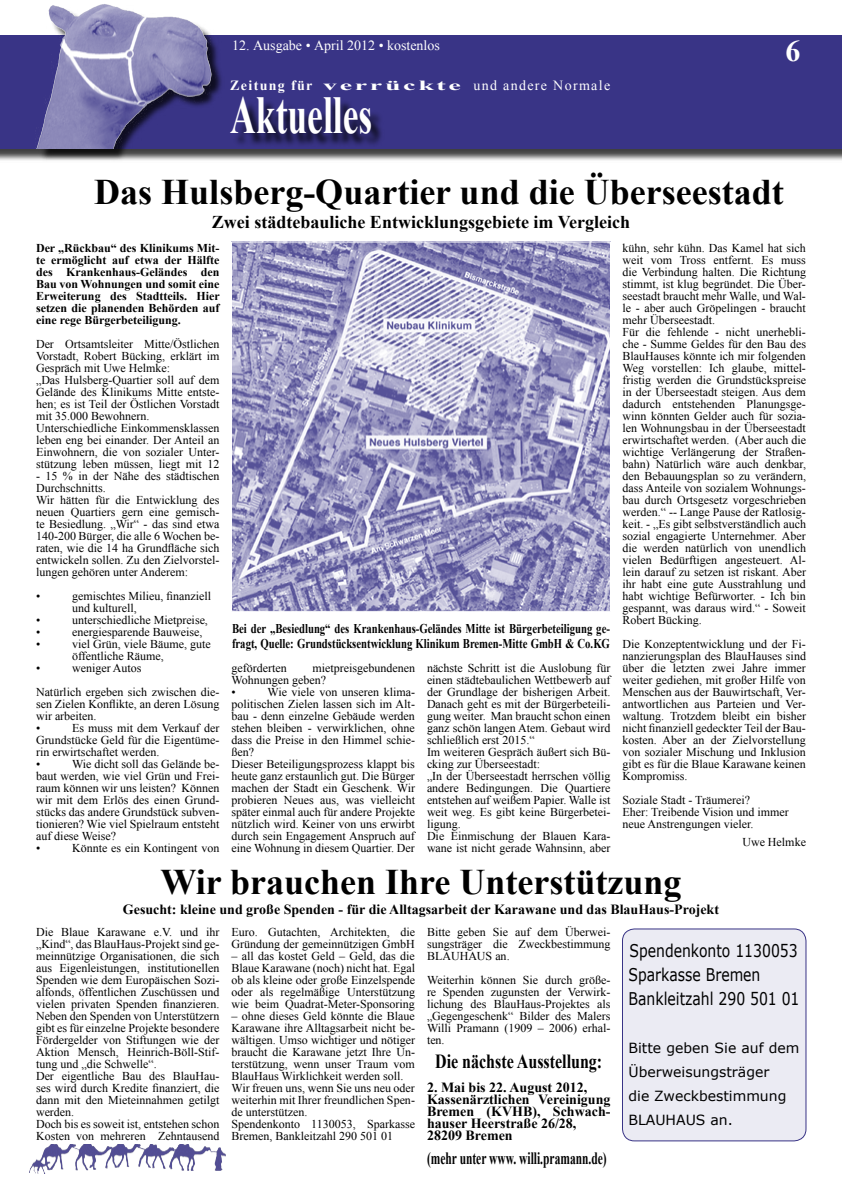
<style>
.page{position:relative;width:842px;height:1191px;background:#fff}
.page>*{position:absolute;margin:0;border:0;box-sizing:border-box;transform-origin:0 0}
.t1{font:700 53.2px "Times New Roman";color:#fff;scale:.67 1}
.t2{font:700 36px "Times New Roman";color:#000}
.t3{font:700 30px "Times New Roman";color:#fff}
.t4{font:700 20px "Times New Roman";color:#000;scale:.8 1}
.t5{font:700 18px "Times New Roman";color:#000}
.t6{font:17.5px/24px "Verdana";color:#000;scale:.8 1}
.t7{font:700 17.2px "Times New Roman";color:#000;scale:.67 1}
.t8{font:700 14px/12px "Times New Roman";color:#000}
.t9{font:14px/24px "Verdana";color:#000}
.t10{font:700 14px "Times New Roman";letter-spacing:.095em;color:#fff}
.t11{font:14px "Times New Roman";color:#fff}
.t12{font:700 13.4px/15px "Times New Roman";color:#000;scale:.8 1}
.t13{font:12px/12px "Times New Roman";color:#000}
.t14{font:700 12px/12px "Times New Roman";color:#000;text-align:justify}
.s1{font-weight:400}
</style>
<div class="page">
<div style="left:0;top:36px;width:842px;height:127px;background:#000;opacity:.75"></div>
<div style="left:0;top:35px;width:842px;height:114px;background:#393486"></div>
<div style="left:232px;top:98px;width:153px;height:49px;background:#000;opacity:.75"></div>
<div style="left:38px;top:6px;width:187px;height:156px;background:#000;opacity:.75"></div>
<img style="left:36px;top:4px;width:184px;height:144px">
<img style="left:29px;top:1144px;width:197px;height:29px">
<div style="left:622px;top:929px;width:184px;height:211px;background:#ebebf3;border-radius:12px"></div>
<div style="left:622px;top:929px;width:184px;height:212px;border:1px solid #393486;border-radius:12px"></div>
<img style="left:233px;top:244px;width:376px;height:365px">
<div style="left:231px;top:242px;width:380px;height:369px;border:1px solid #fff"></div>
<p class="t11" style="left:232px;top:36px;width:209px">12. Ausgabe • April 2012 • kostenlos</p>
<p class="t10" style="left:230px;top:76px;width:381px">Zeitung für verrückte <span class="s1">und andere Normale</span></p>
<h1 class="t1" style="left:230px;top:79px;width:213px">Aktuelles</h1>
<h2 class="t2" style="left:94px;top:167px;width:691px">Das Hulsberg-Quartier und die Überseestadt</h2>
<h3 class="t5" style="left:212px;top:210px;width:420px">Zwei städtebauliche Entwicklungsgebiete im Vergleich</h3>
<p class="t14" style="left:36px;top:242px;width:185px">Der „Rückbau“ des Klinikums Mit&shy;te ermöglicht auf etwa der Hälfte des Krankenhaus-Geländes den Bau von Wohnungen und somit eine Erweiterung des Stadtteils. Hier setzen die planenden Behörden auf eine rege Bürgerbeteiligung.</p>
<p class="t13" style="left:36px;top:338px;width:185px">Der Ortsamtsleiter Mitte/Östlichen Vorstadt, Robert Bücking, erklärt im Gespräch mit Uwe Helmke:<br>„Das Hulsberg-Quartier soll auf dem Gelände des Klinikums Mitte entste&shy;hen; es ist Teil der Östlichen Vorstadt mit 35.000 Bewohnern.<br>Unterschiedliche Einkommensklassen leben eng bei einander. Der Anteil an Einwohnern, die von sozialer Unter&shy;stützung leben müssen, liegt mit 12</p>
<p class="t13" style="left:36px;top:470px;width:185px">- 15 % in der Nähe des städtischen Durchschnitts.<br>Wir hätten für die Entwicklung des neuen Quartiers gern eine gemisch&shy;te Besiedlung. „Wir“ - das sind etwa 140-200 Bürger, die alle 6 Wochen be&shy;raten, wie die 14 ha Grundfläche sich entwickeln sollen. Zu den Zielvorstel&shy;lungen gehören unter Anderem:</p>
<p class="t13" style="left:36px;top:590px;width:6px">•</p>
<p class="t13" style="left:72px;top:590px;width:140px">gemischtes Milieu, finanziell und kulturell,</p>
<p class="t13" style="left:36px;top:614px;width:6px">•</p>
<p class="t13" style="left:72px;top:614px;width:137px">unterschiedliche Mietpreise,</p>
<p class="t13" style="left:36px;top:626px;width:6px">•</p>
<p class="t13" style="left:72px;top:626px;width:132px">energiesparende Bauweise,</p>
<p class="t13" style="left:36px;top:638px;width:6px">•</p>
<p class="t13" style="left:72px;top:638px;width:140px">viel Grün, viele Bäume, gute öffentliche Räume,</p>
<p class="t13" style="left:36px;top:662px;width:6px">•</p>
<h3 class="t3" style="left:786px;top:30px;width:16px">6</h3>
<p class="t13" style="left:622px;top:242px;width:185px">kühn, sehr kühn. Das Kamel hat sich weit vom Tross entfernt. Es muss die Verbindung halten. Die Richtung stimmt, ist klug begründet. Die Über&shy;seestadt braucht mehr Walle, und Wal&shy;le - aber auch Gröpelingen - braucht mehr Überseestadt.<br>Für die fehlende - nicht unerhebli&shy;che - Summe Geldes für den Bau des BlauHauses könnte ich mir folgenden Weg vorstellen: Ich glaube, mittel&shy;fristig werden die Grundstückspreise in der Überseestadt steigen. Aus dem dadurch entstehenden Planungsge&shy;winn könnten Gelder auch für sozia&shy;len Wohnungsbau in der Überseestadt erwirtschaftet werden. (Aber auch die wichtige Verlängerung der Straßen&shy;bahn) Natürlich wäre auch denkbar, den Bebauungsplan so zu verändern, dass Anteile von sozialem Wohnungs&shy;bau durch Ortsgesetz vorgeschrieben werden.“ -- Lange Pause der Ratlosig&shy;keit. - „Es gibt selbstverständlich auch sozial engagierte Unternehmer. Aber die werden natürlich von unendlich vielen Bedürftigen angesteuert. Al&shy;lein darauf zu setzen ist riskant. Aber ihr habt eine gute Ausstrahlung und habt wichtige Befürworter. - Ich bin gespannt, was daraus wird.“ - Soweit Robert Bücking.</p>
<p class="t13" style="left:622px;top:638px;width:185px;text-align:justify">Die Konzeptentwicklung und der Fi&shy;nanzierungsplan des BlauHauses sind über die letzten zwei Jahre immer weiter gediehen, mit großer Hilfe von Menschen aus der Bauwirtschaft, Ver&shy;antwortlichen aus Parteien und Ver&shy;waltung. Trotzdem bleibt ein bisher nicht finanziell gedeckter Teil der Bau&shy;kosten. Aber an der Zielvorstellung von sozialer Mischung und Inklusion gibt es für die Blaue Karawane keinen Kompromiss.</p>
<p class="t13" style="left:622px;top:794px;width:168px">Soziale Stadt - Träumerei?<br>Eher: Treibende Vision und immer neue Anstrengungen vieler.</p>
<p class="t13" style="left:742px;top:836px;width:65px">Uwe Helmke</p>
<p class="t12" style="left:232px;top:621px;width:474px">Bei der „Besiedlung“ des Krankenhaus-Geländes Mitte ist Bürgerbeteiligung ge&shy;fragt, Quelle: Grundstücksentwicklung Klinikum Bremen-Mitte GmbH &amp; Co.KG</p>
<p class="t13" style="left:36px;top:656px;width:185px;line-height:24px;text-indent:36px">weniger Autos<br>Natürlich ergeben sich zwischen die-</p>
<p class="t13" style="left:36px;top:698px;width:185px">sen Zielen Konflikte, an deren Lösung wir arbeiten.<br>•</p>
<p class="t13" style="left:231px;top:662px;width:185px;text-indent:81px">mietpreisgebundenen<br>Wohnungen geben?<br>•</p>
<p class="t13" style="left:231px;top:662px;width:57px">geförderten</p>
<p class="t13" style="left:427px;top:662px;width:185px">nächste Schritt ist die Auslobung für einen städtebaulichen Wettbewerb auf der Grundlage der bisherigen Arbeit.<br>Danach geht es mit der Bürgerbeteili&shy;gung weiter. Man braucht schon einen ganz schön langen Atem. Gebaut wird schließlich erst 2015.“<br>Im weiteren Gespräch äußert sich Bü&shy;cking zur Überseestadt:<br>„In der Überseestadt herrschen völlig andere Bedingungen. Die Quartiere entstehen auf weißem Papier. Walle ist weit weg. Es gibt keine Bürgerbetei&shy;ligung.<br>Die Einmischung der Blauen Kara&shy;wane ist nicht gerade Wahnsinn, aber</p>
<p class="t13" style="left:231px;top:686px;width:185px;text-indent:36px">Wie viele von unseren klima&shy;politischen Zielen lassen sich im Alt&shy;bau - denn einzelne Gebäude werden stehen bleiben - verwirklichen, ohne dass die Preise in den Himmel schie&shy;ßen?<br>Dieser Beteiligungsprozess klappt bis heute ganz erstaunlich gut. Die Bürger machen der Stadt ein Geschenk. Wir probieren Neues aus, was vielleicht später einmal auch für andere Projekte nützlich wird. Keiner von uns erwirbt durch sein Engagement Anspruch auf eine Wohnung in diesem Quartier. Der</p>
<p class="t13" style="left:36px;top:722px;width:185px;text-indent:36px">Es muss mit dem Verkauf der<br>Grundstücke Geld für die Eigentüme&shy;rin erwirtschaftet werden.<br>•</p>
<p class="t13" style="left:36px;top:758px;width:185px;text-indent:36px">Wie dicht soll das Gelände be&shy;baut werden, wie viel Grün und Frei&shy;raum können wir uns leisten? Können wir mit dem Erlös des einen Grund&shy;stücks das andere Grundstück subven&shy;tionieren? Wie viel Spielraum entsteht auf diese Weise?<br>•</p>
<p class="t13" style="left:72px;top:842px;width:149px">Könnte es ein Kontingent von</p>
<h2 class="t2" style="left:160px;top:857px;width:523px">Wir brauchen Ihre Unterstützung</h2>
<p class="t8" style="left:123px;top:903px;width:597px">Gesucht: kleine und große Spenden - für die Alltagsarbeit der Karawane und das BlauHaus-Projekt</p>
<p class="t13" style="left:231px;top:926px;width:185px">Euro. Gutachten, Architekten, die<br>Gründung der gemeinnützigen GmbH</p>
<p class="t13" style="left:231px;top:950px;width:185px;text-align:justify">– all das kostet Geld – Geld, das die Blaue Karawane (noch) nicht hat. Egal ob als kleine oder große Einzelspende oder als regelmäßige Unterstützung wie beim Quadrat-Meter-Sponsoring</p>
<p class="t13" style="left:231px;top:1010px;width:185px">– ohne dieses Geld könnte die Blaue Karawane ihre Alltagsarbeit nicht be&shy;wältigen. Umso wichtiger und nötiger braucht die Karawane jetzt Ihre Un&shy;terstützung, wenn unser Traum vom BlauHaus Wirklichkeit werden soll.<br>Wir freuen uns, wenn Sie uns neu oder weiterhin mit Ihrer freundlichen Spen&shy;de unterstützen.<br>Spendenkonto 1130053, Sparkasse Bremen, Bankleitzahl 290 501 01</p>
<p class="t13" style="left:427px;top:926px;width:185px;text-align:justify">Bitte geben Sie auf dem Überwei&shy;sungsträger die Zweckbestimmung BLAUHAUS an.</p>
<p class="t13" style="left:427px;top:974px;width:185px;text-align:justify">Weiterhin können Sie durch größe&shy;re Spenden zugunsten der Verwirk&shy;lichung des BlauHaus-Projektes als „Gegengeschenk“ Bilder des Malers Willi Pramann (1909 – 2006) erhal&shy;ten.</p>
<h3 class="t4" style="left:435px;top:1047px;width:210px">Die nächste Ausstellung:</h3>
<p class="t8" style="left:427px;top:1081px;width:185px">2. Mai bis 22. August 2012,<br>Kassenärztlichen Vereinigung<br>Bremen (KVHB), Schwach&shy;hauser Heerstraße 26/28,<br>28209 Bremen</p>
<h3 class="t7" style="left:427px;top:1146px;width:270px">(mehr unter www. willi.pramann.de)</h3>
<p class="t13" style="left:36px;top:926px;width:185px">Die Blaue Karawane e.V. und ihr „Kind“, das BlauHaus-Projekt sind ge&shy;meinnützige Organisationen, die sich aus Eigenleistungen, institutionellen Spenden wie dem Europäischen Sozi&shy;alfonds, öffentlichen Zuschüssen und vielen privaten Spenden finanzieren.<br>Neben den Spenden von Unterstützern gibt es für einzelne Projekte besondere Fördergelder von Stiftungen wie der Aktion Mensch, Heinrich-Böll-Stif&shy;tung und „die Schwelle“.<br>Der eigentliche Bau des BlauHau&shy;ses wird durch Kredite finanziert, die dann mit den Mieteinnahmen getilgt werden.<br>Doch bis es soweit ist, entstehen schon Kosten von mehreren Zehntausend</p>
<h3 class="t6" style="left:628px;top:938px;width:215px">Spendenkonto 1130053<br>Sparkasse Bremen<br>Bankleitzahl 290 501 01</h3>
<p class="t9" style="left:628px;top:1035px;width:172px">Bitte geben Sie auf dem<br>Überweisungsträger<br>die Zweckbestimmung<br>BLAUHAUS an.</p>
</div>
